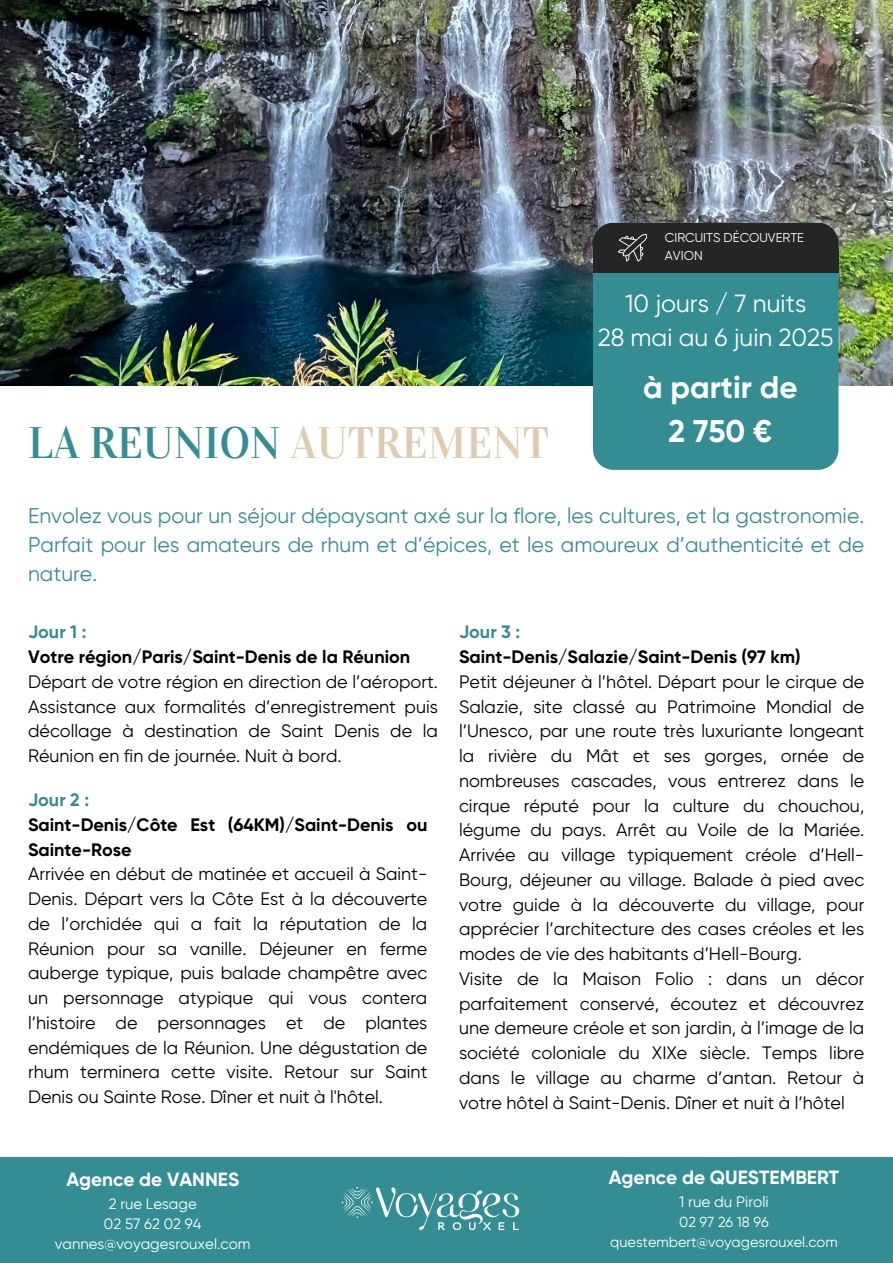
<style>
.page{position:relative;width:893px;height:1263px;background:#fff}
.page>*{position:absolute;margin:0;border:0;box-sizing:border-box;transform-origin:0 0}
.t1{font:43.95px "Vidaloka";color:#358d94}
.t2{font:700 31.28px/44px "Gilroy";color:#fff;text-align:center}
.t3{font:24.83px/34.3px "Gilroy";color:#fff;text-align:center}
.t4{font:21.3px/29.2px "Gilroy";color:#358d94;text-align:justify}
.t5{font:700 19.2px "Gilroy";color:#fff}
.t6{font:700 19.12px "Gilroy";color:#fff}
.t7{font:18px/24.8px "Gilroy";color:#000}
.t8{font:15.23px "Gilroy";color:#fff}
.t9{font:15px/20px "Gilroy";color:#fff;text-align:center}
.t10{font:14.48px/20.2px "Gilroy";color:#fff;text-align:center}
.t11{font:12.83px/17.8px "Gilroy";color:#fff}
.s1{color:#ddccb0}
.s2{font-weight:700;color:#358d94}
.s3{font-weight:700}
</style>
<div class="page">
<img style="left:0;top:0;width:893px;height:386px">
<div style="left:593px;top:273px;width:245px;height:197px;background:#358d94"></div>
<div style="left:593px;top:223px;width:245px;height:50px;background:#252525"></div>
<div style="left:0;top:1157px;width:893px;height:106px;background:#358d94"></div>
<img style="left:341px;top:1186px;width:179px;height:45px">
<h2 class="t1" style="left:28px;top:417px;width:522px">LA REUNION <span class="s1">AUTREMENT</span></h2>
<h3 class="t11" style="left:665px;top:229px;width:141px">CIRCUITS DÉCOUVERTE<br>AVION</h3>
<p class="t3" style="left:598px;top:286px;width:237px">10 jours / 7 nuits<br>28 mai au 6 juin 2025</p>
<p class="t2" style="left:643px;top:365px;width:156px">à partir de<br>2 750 €</p>
<p class="t4" style="left:28px;top:501px;width:837px">Envolez vous pour un séjour dépaysant axé sur la flore, les cultures, et la gastronomie.<br>Parfait pour les amateurs de rhum et d’épices, et les amoureux d’authenticité et de nature.</p>
<h1 class="t7" style="left:28px;top:620px;width:411px"><span class="s2">Jour 1 :<br></span><span class="s3">Votre région/Paris/Saint-Denis de la Réunion </span>Départ de votre région en direction de l’aéroport.<br>Assistance aux formalités d’enregistrement puis décollage à destination de Saint Denis de la Réunion en fin de journée. Nuit à bord.</h1>
<h4 class="t7" style="left:28px;top:787px;width:401px"><span class="s2">Jour 2 :<br></span><span class="s3">Saint-Denis/Côte Est (64KM)/Saint-Denis ou Sainte-Rose<br></span>Arrivée en début de matinée et accueil à Saint-Denis. Départ vers la Côte Est à la découverte de l’orchidée qui a fait la réputation de la Réunion pour sa vanille. Déjeuner en ferme auberge typique, puis balade champêtre avec un personnage atypique qui vous contera l’histoire de personnages et de plantes endémiques de la Réunion. Une dégustation de rhum terminera cette visite. Retour sur Saint Denis ou Sainte Rose. Dîner et nuit à l'hôtel.</h4>
<h5 class="t7" style="left:459px;top:620px;width:407px"><span class="s2">Jour 3 :<br></span><span class="s3">Saint-Denis/Salazie/Saint-Denis (97 km)<br></span>Petit déjeuner à l’hôtel. Départ pour le cirque de Salazie, site classé au Patrimoine Mondial de l’Unesco, par une route très luxuriante longeant la rivière du Mât et ses gorges, ornée de nombreuses cascades, vous entrerez dans le cirque réputé pour la culture du chouchou, légume du pays. Arrêt au Voile de la Mariée.<br>Arrivée au village typiquement créole d’Hell-Bourg, déjeuner au village. Balade à pied avec votre guide à la découverte du village, pour apprécier l’architecture des cases créoles et les modes de vie des habitants d’Hell-Bourg.<br>Visite de la Maison Folio : dans un décor parfaitement conservé, écoutez et découvrez une demeure créole et son jardin, à l’image de la société coloniale du XIXe siècle. Temps libre dans le village au charme d’antan. Retour à votre hôtel à Saint-Denis. Dîner et nuit à l’hôtel</h5>
<h5 class="t6" style="left:66px;top:1167px;width:174px">Agence de VANNES</h5>
<h5 class="t9" style="left:55px;top:1194px;width:197px">2 rue Lesage<br>02 57 62 02 94 vannes@voyagesrouxel.com</h5>
<h6 class="t5" style="left:609px;top:1166px;width:232px">Agence de QUESTEMBERT</h6>
<h6 class="t8" style="left:679px;top:1192px;width:91px">1 rue du Piroli</h6>
<h6 class="t10" style="left:610px;top:1212px;width:229px">02 97 26 18 96 questembert@voyagesrouxel.com</h6>
</div>
